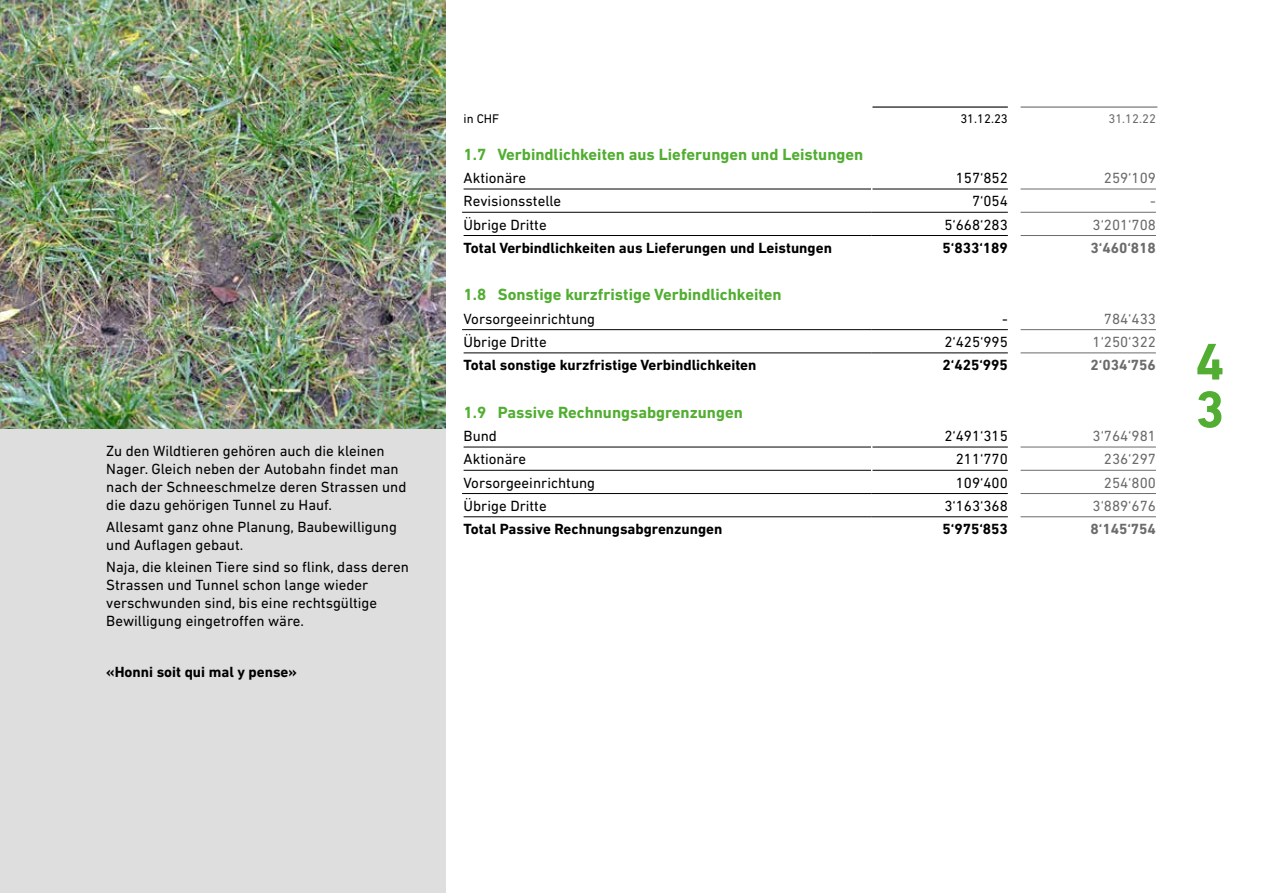
<style>
.page{position:relative;width:1263px;height:893px;background:#fff}
.page>*{position:absolute;margin:0;border:0;box-sizing:border-box;transform-origin:0 0}
.t1{font:700 52.5px/47.8px "DIN Next LT Pro";color:#52ae32}
.t2{font:700 16.5px "DIN Next LT Pro";color:#52ae32}
.t3{font:15px/18px "DIN Next LT Pro";color:#000}
.t4{font:700 15px "DIN Next LT Pro";color:#000}
.t5{font:15px "DIN Next LT Pro";color:#6b6b6a}
.t6{font:700 15px "DIN Next LT Pro";color:#6b6b6a}
.t7{font:12.75px "DIN Next LT Pro";color:#000}
.t8{font:12.75px "DIN Next LT Pro";color:#6b6b6a}
</style>
<div class="page">
<div style="left:0;top:0;width:445px;height:893px;background:#dedede"></div>
<hr style="left:464px;top:189px;width:407px;height:1px;background:#000">
<hr style="left:872px;top:189px;width:136px;height:1px;background:#000">
<hr style="left:464px;top:447px;width:407px;height:1px;background:#000">
<hr style="left:872px;top:447px;width:136px;height:1px;background:#000">
<hr style="left:464px;top:470px;width:407px;height:1px;background:#000">
<hr style="left:872px;top:470px;width:136px;height:1px;background:#000">
<hr style="left:1020px;top:189px;width:136px;height:1px;background:#6b6b6a">
<hr style="left:1020px;top:447px;width:136px;height:1px;background:#6b6b6a">
<hr style="left:1020px;top:470px;width:136px;height:1px;background:#6b6b6a">
<hr style="left:872px;top:106px;width:136px;height:2px;background:#000">
<hr style="left:1020px;top:106px;width:137px;height:2px;background:#6b6b6a">
<hr style="left:464px;top:516px;width:408px;height:1px;background:#000">
<hr style="left:872px;top:516px;width:136px;height:1px;background:#000">
<hr style="left:462px;top:493px;width:410px;height:1px;background:#000">
<hr style="left:872px;top:493px;width:136px;height:1px;background:#000">
<hr style="left:464px;top:352px;width:408px;height:1px;background:#000">
<hr style="left:872px;top:352px;width:136px;height:1px;background:#000">
<hr style="left:462px;top:329px;width:410px;height:1px;background:#000">
<hr style="left:872px;top:329px;width:136px;height:1px;background:#000">
<hr style="left:464px;top:235px;width:408px;height:1px;background:#000">
<hr style="left:872px;top:235px;width:136px;height:1px;background:#000">
<hr style="left:462px;top:212px;width:410px;height:1px;background:#000">
<hr style="left:872px;top:212px;width:136px;height:1px;background:#000">
<hr style="left:1020px;top:516px;width:136px;height:1px;background:#6b6b6a">
<hr style="left:1020px;top:493px;width:136px;height:1px;background:#6b6b6a">
<hr style="left:1020px;top:352px;width:136px;height:1px;background:#6b6b6a">
<hr style="left:1020px;top:329px;width:136px;height:1px;background:#6b6b6a">
<hr style="left:1020px;top:235px;width:136px;height:1px;background:#6b6b6a">
<hr style="left:1020px;top:212px;width:136px;height:1px;background:#6b6b6a">
<img style="left:0;top:0;width:445px;height:428px">
<p class="t3" style="left:106px;top:441px;width:302px">Zu den Wildtieren gehören auch die kleinen Nager. Gleich neben der Autobahn findet man nach der Schneeschmelze deren Strassen und die dazu gehörigen Tunnel zu Hauf.</p>
<p class="t3" style="left:106px;top:518px;width:292px">Allesamt ganz ohne Planung, Baubewilligung und Auflagen gebaut.</p>
<p class="t3" style="left:106px;top:558px;width:304px">Naja, die kleinen Tiere sind so flink, dass deren Strassen und Tunnel schon lange wieder verschwunden sind, bis eine rechtsgültige Bewilligung eingetroffen wäre.</p>
<p class="t4" style="left:106px;top:663px;width:192px">«Honni soit qui mal y pense»</p>
<p class="t7" style="left:464px;top:111px;width:37px">in CHF</p>
<p class="t7" style="left:960px;top:111px;width:49px">31.12.23</p>
<p class="t8" style="left:1108px;top:111px;width:49px">31.12.22</p>
<p class="t2" style="left:464px;top:144px;width:401px">1.7 Verbindlichkeiten aus Lieferungen und Leistungen</p>
<p class="t3" style="left:464px;top:169px;width:64px">Aktionäre</p>
<p class="t3" style="left:956px;top:169px;width:54px">157‘852</p>
<p class="t5" style="left:1104px;top:169px;width:54px">259‘109</p>
<p class="t3" style="left:464px;top:192px;width:99px">Revisionsstelle</p>
<p class="t3" style="left:972px;top:192px;width:37px">7‘054</p>
<p class="t5" style="left:1150px;top:192px;width:7px">-</p>
<p class="t3" style="left:464px;top:215px;width:85px">Übrige Dritte</p>
<p class="t3" style="left:944px;top:215px;width:65px">5‘668‘283</p>
<p class="t5" style="left:1092px;top:216px;width:65px">3‘201‘708</p>
<p class="t4" style="left:464px;top:239px;width:370px">Total Verbindlichkeiten aus Lieferungen und Leistungen</p>
<p class="t4" style="left:942px;top:239px;width:67px">5‘833‘189</p>
<p class="t6" style="left:1090px;top:239px;width:67px">3‘460‘818</p>
<p class="t2" style="left:464px;top:285px;width:320px">1.8 Sonstige kurzfristige Verbindlichkeiten</p>
<p class="t3" style="left:464px;top:309px;width:133px">Vorsorgeeinrichtung</p>
<p class="t3" style="left:1002px;top:309px;width:7px">-</p>
<p class="t5" style="left:1104px;top:310px;width:54px">784‘433</p>
<p class="t3" style="left:464px;top:333px;width:85px">Übrige Dritte</p>
<p class="t3" style="left:944px;top:333px;width:65px">2‘425‘995</p>
<p class="t5" style="left:1092px;top:333px;width:65px">1‘250‘322</p>
<p class="t4" style="left:464px;top:356px;width:294px">Total sonstige kurzfristige Verbindlichkeiten</p>
<p class="t4" style="left:942px;top:356px;width:67px">2‘425‘995</p>
<p class="t6" style="left:1090px;top:356px;width:67px">2‘034‘756</p>
<p class="t2" style="left:464px;top:402px;width:281px">1.9 Passive Rechnungsabgrenzungen</p>
<p class="t3" style="left:464px;top:427px;width:35px">Bund</p>
<p class="t3" style="left:944px;top:427px;width:65px">2‘491‘315</p>
<p class="t5" style="left:1092px;top:427px;width:65px">3‘764‘981</p>
<p class="t3" style="left:464px;top:450px;width:64px">Aktionäre</p>
<p class="t3" style="left:956px;top:450px;width:54px">211‘770</p>
<p class="t5" style="left:1104px;top:450px;width:54px">236‘297</p>
<p class="t3" style="left:464px;top:473px;width:133px">Vorsorgeeinrichtung</p>
<p class="t3" style="left:956px;top:473px;width:54px">109‘400</p>
<p class="t5" style="left:1104px;top:474px;width:54px">254‘800</p>
<p class="t3" style="left:464px;top:496px;width:85px">Übrige Dritte</p>
<p class="t3" style="left:944px;top:496px;width:65px">3‘163‘368</p>
<p class="t5" style="left:1092px;top:497px;width:65px">3‘889‘676</p>
<p class="t4" style="left:464px;top:520px;width:260px">Total Passive Rechnungsabgrenzungen</p>
<p class="t4" style="left:942px;top:520px;width:67px">5‘975‘853</p>
<p class="t6" style="left:1090px;top:520px;width:67px">8‘145‘754</p>
<h1 class="t1" style="left:1195px;top:338px;width:31px">4<br>3</h1>
</div>
